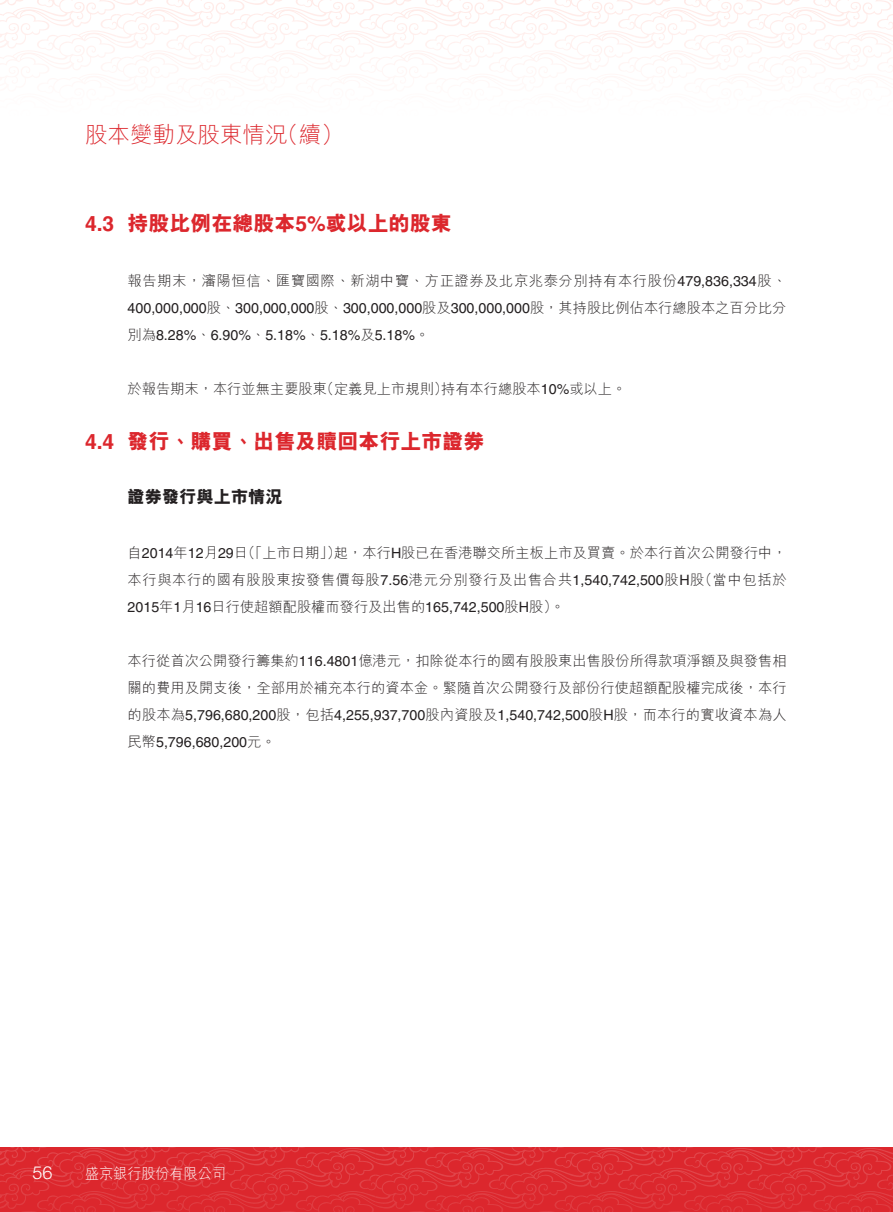
<style>
.page{position:relative;width:893px;height:1212px;background:#fff}
.page>*{position:absolute;margin:0;border:0;box-sizing:border-box;transform-origin:0 0}
.t1{font:300 22.5px "M Hei HK";color:#dc272d}
.t2{font:800 21px "M Hei HK";color:#dc272d}
.t3{font:300 18px "Helvetica Neue LT Std";color:#fff}
.t4{font:800 17.25px "M Hei HK";color:#231f20}
.t5{font:300 15px "M Hei HK";color:#fff;scale:.94 1}
.t6{font:300 14.25px/27px "M Hei HK";letter-spacing:.005em;color:#231f20;text-align:justify}
.t7{font:14.25px/27px "Helvetica LT Std";color:#231f20}
.t8{font:300 14.25px "M Hei HK";letter-spacing:.045em;color:#231f20}
.s1{font-family:"Helvetica LT Std";font-weight:700}
.s2{font-family:"Helvetica LT Std";font-weight:400}
.s3{font-family:"M Hei HK";font-weight:300}
</style>
<div class="page">
<svg style="left:0;top:0;width:893px;height:71px"></svg>
<svg style="left:0;top:1147px;width:893px;height:65px;background:#dc2c32"></svg>
<h1 class="t1" style="left:85px;top:124px;width:260px">股本變動及股東情況（續）</h1>
<h2 class="t2" style="left:85px;top:213px;width:368px"><span class="s1">4.3</span> 持股比例在總股本<span class="s1">5%</span>或以上的股東</h2>
<p class="t8" style="left:128px;top:274px;width:661px">報告期末，瀋陽恒信、匯寶國際、新湖中寶、方正證券及北京兆泰分別持有本行股份<span class="s2">479,836,334</span>股、</p>
<p class="t7" style="left:128px;top:295px;width:660px">400,000,000<span class="s3">股、</span>300,000,000<span class="s3">股、</span>300,000,000<span class="s3">股及</span>300,000,000<span class="s3">股，其持股比例佔本行總股本之百分比分別為</span>8.28%<span class="s3">、</span>6.90%<span class="s3">、</span>5.18%<span class="s3">、</span>5.18%<span class="s3">及</span>5.18%<span class="s3">。</span></p>
<p class="t6" style="left:128px;top:375px;width:500px">於報告期末，本行並無主要股東（定義見上市規則）持有本行總股本<span class="s2">10%</span>或以上。</p>
<h2 class="t2" style="left:85px;top:431px;width:401px"><span class="s1">4.4</span> 發行、購買、出售及贖回本行上市證券</h2>
<p class="t4" style="left:128px;top:488px;width:157px">證券發行與上市情況</p>
<p class="t6" style="left:128px;top:539px;width:661px">自<span class="s2">2014</span>年<span class="s2">12</span>月<span class="s2">29</span>日（「上市日期」）起，本行<span class="s2">H</span>股已在香港聯交所主板上市及買賣。於本行首次公開發行中，本行與本行的國有股股東按發售價每股<span class="s2">7.56</span>港元分別發行及出售合共<span class="s2">1,540,742,500</span>股<span class="s2">H</span>股（當中包括於<span class="s2">2015</span>年<span class="s2">1</span>月<span class="s2">16</span>日行使超額配股權而發行及出售的<span class="s2">165,742,500</span>股<span class="s2">H</span>股）。</p>
<p class="t6" style="left:128px;top:647px;width:661px">本行從首次公開發行籌集約<span class="s2">116.4801</span>億港元，扣除從本行的國有股股東出售股份所得款項淨額及與發售相關的費用及開支後，全部用於補充本行的資本金。緊隨首次公開發行及部份行使超額配股權完成後，本行</p>
<p class="t7" style="left:128px;top:701px;width:661px"><span class="s3">的股本為</span>5,796,680,200<span class="s3">股，包括</span>4,255,937,700<span class="s3">股內資股及</span>1,540,742,500<span class="s3">股</span>H<span class="s3">股，而本行的實收資本為人民幣</span>5,796,680,200<span class="s3">元。</span></p>
<p class="t3" style="left:33px;top:1162px;width:22px">56</p>
<p class="t5" style="left:85px;top:1165px;width:151px">盛京銀行股份有限公司</p>
</div>
